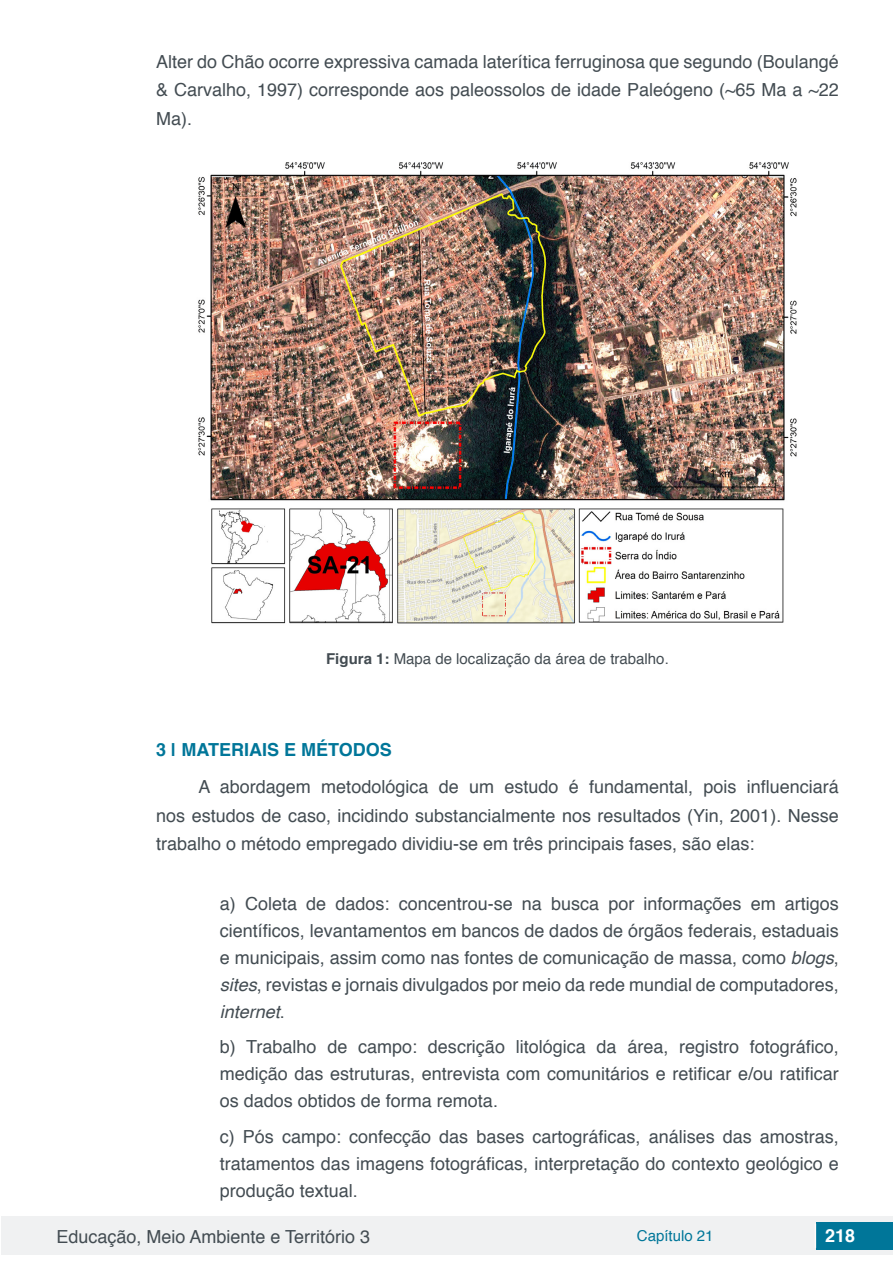
<style>
.page{position:relative;width:893px;height:1263px;background:#fff}
.page>*{position:absolute;margin:0;border:0;box-sizing:border-box;transform-origin:0 0}
.t1{font:18px/27px "Helvetica";color:#434c52;text-align:justify}
.t2{font:700 18px "Helvetica";color:#007699}
.t3{font:700 18px "Helvetica";color:#fff}
.t4{font:15px "Helvetica";color:#434c52}
.t5{font:15px "Helvetica";color:#007699}
.s1{font-weight:700}
.s2{font-style:italic}
</style>
<div class="page">
<div style="left:1px;top:1216px;width:891px;height:38px;background:#f0f1f2"></div>
<div style="left:816px;top:1222px;width:77px;height:27px;background:#007699"></div>
<svg style="left:815px;top:1224px;width:1px;height:24px"></svg>
<img style="left:198px;top:162px;width:599px;height:462px">
<p class="t1" style="left:156px;top:47px;width:684px;line-height:28.5px">Alter do Chão ocorre expressiva camada laterítica ferruginosa que segundo (Boulangé &amp; Carvalho, 1997) corresponde aos paleossolos de idade Paleógeno (~65 Ma a ~22<br>Ma).</p>
<p class="t4" style="left:326px;top:647px;width:344px"><span class="s1">Figura 1:</span> Mapa de localização da área de trabalho.</p>
<p class="t2" style="left:156px;top:735px;width:237px">3 | MATERIAIS E MÉTODOS</p>
<p class="t1" style="left:156px;top:773px;width:684px;line-height:28.5px;text-indent:43px">A abordagem metodológica de um estudo é fundamental, pois influenciará nos estudos de caso, incidindo substancialmente nos resultados (Yin, 2001). Nesse trabalho o método empregado dividiu-se em três principais fases, são elas:</p>
<p class="t1" style="left:220px;top:890px;width:621px">a) Coleta de dados: concentrou-se na busca por informações em artigos científicos, levantamentos em bancos de dados de órgãos federais, estaduais e municipais, assim como nas fontes de comunicação de massa, como <span class="s2">blogs</span>, <span class="s2">sites</span>, revistas e jornais divulgados por meio da rede mundial de computadores, <span class="s2">internet</span>.</p>
<p class="t1" style="left:220px;top:1034px;width:621px">b) Trabalho de campo: descrição litológica da área, registro fotográfico, medição das estruturas, entrevista com comunitários e retificar e/ou ratificar os dados obtidos de forma remota.</p>
<p class="t1" style="left:220px;top:1123px;width:621px">c) Pós campo: confecção das bases cartográficas, análises das amostras, tratamentos das imagens fotográficas, interpretação do contexto geológico e produção textual.</p>
<p class="t1" style="left:56px;top:1224px;width:315px">Educação, Meio Ambiente e Território 3</p>
<p class="t5" style="left:637px;top:1224px;width:78px">Capítulo 21</p>
<p class="t3" style="left:825px;top:1221px;width:32px">218</p>
</div>
